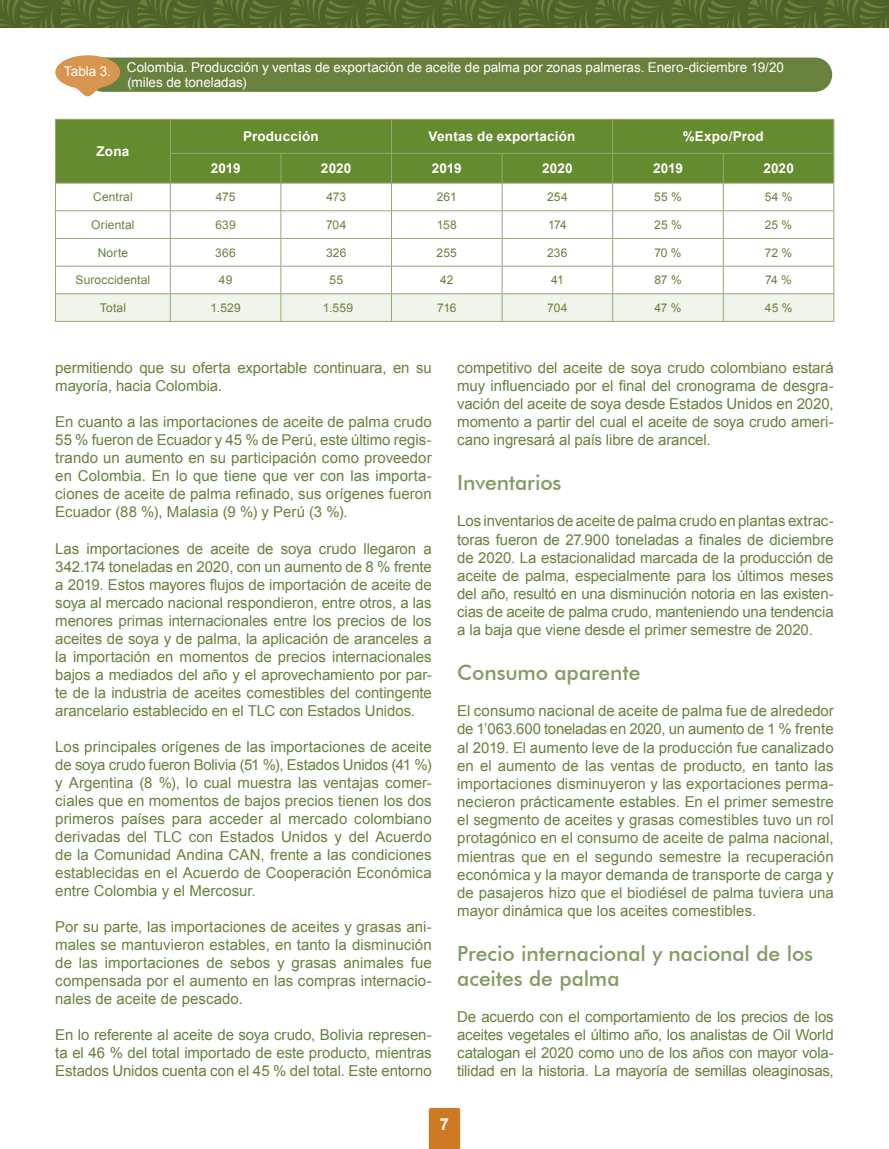
<style>
.page{position:relative;width:889px;height:1149px;background:#fff}
.page>*{position:absolute;margin:0;border:0;box-sizing:border-box;transform-origin:0 0}
.t1{font:500 21px/25.2px "Futura BT";letter-spacing:-.005em;color:#869a63}
.t2{font:700 16.5px "Arial";color:#fff}
.t3{font:15px/18px "Arial";letter-spacing:-.005em;color:#68813c;text-align:justify}
.t4{font:13.5px/15px "Arial";letter-spacing:-.005em;color:#fff}
.t5{font:700 13.5px "Arial";letter-spacing:.01em;color:#fff}
.t6{font:12px "Arial";letter-spacing:.01em;color:#68813c}
</style>
<div class="page">
<svg style="left:0;top:0;width:889px;height:27px;background:#54692d"></svg>
<div style="left:86px;top:57px;width:747px;height:36px;background:#68813c;border-radius:18px"></div>
<div style="left:85px;top:56px;width:748px;height:37px;border:2px solid #fff;border-radius:18px"></div>
<svg style="left:55px;top:55px;width:65px;height:41px"></svg>
<div style="left:56px;top:120px;width:777px;height:63px;background:#648c2e"></div>
<hr style="left:55px;top:119px;width:115px;height:1px;background:#96a776">
<hr style="left:55px;top:119px;width:1px;height:34px;background:#96a776">
<hr style="left:170px;top:119px;width:111px;height:1px;background:#96a776">
<hr style="left:170px;top:119px;width:1px;height:34px;background:#96a776">
<hr style="left:281px;top:119px;width:110px;height:1px;background:#96a776">
<hr style="left:391px;top:119px;width:111px;height:1px;background:#96a776">
<hr style="left:391px;top:119px;width:1px;height:34px;background:#96a776">
<hr style="left:502px;top:119px;width:110px;height:1px;background:#96a776">
<hr style="left:612px;top:119px;width:111px;height:1px;background:#96a776">
<hr style="left:612px;top:119px;width:1px;height:34px;background:#96a776">
<hr style="left:723px;top:119px;width:111px;height:1px;background:#96a776">
<hr style="left:833px;top:119px;width:1px;height:34px;background:#96a776">
<hr style="left:55px;top:153px;width:1px;height:30px;background:#96a776">
<hr style="left:170px;top:153px;width:111px;height:1px;background:#96a776">
<hr style="left:170px;top:153px;width:1px;height:30px;background:#96a776">
<hr style="left:281px;top:153px;width:110px;height:1px;background:#96a776">
<hr style="left:281px;top:153px;width:1px;height:30px;background:#96a776">
<hr style="left:391px;top:153px;width:111px;height:1px;background:#96a776">
<hr style="left:391px;top:153px;width:1px;height:30px;background:#96a776">
<hr style="left:502px;top:153px;width:110px;height:1px;background:#96a776">
<hr style="left:502px;top:153px;width:1px;height:30px;background:#96a776">
<hr style="left:612px;top:153px;width:111px;height:1px;background:#96a776">
<hr style="left:612px;top:153px;width:1px;height:30px;background:#96a776">
<hr style="left:723px;top:153px;width:111px;height:1px;background:#96a776">
<hr style="left:723px;top:153px;width:1px;height:30px;background:#96a776">
<hr style="left:833px;top:153px;width:1px;height:30px;background:#96a776">
<svg style="left:55px;top:183px;width:779px;height:138px"></svg>
<hr style="left:55px;top:321px;width:115px;height:1px;background:#96a776">
<hr style="left:170px;top:321px;width:111px;height:1px;background:#96a776">
<hr style="left:281px;top:321px;width:110px;height:1px;background:#96a776">
<hr style="left:391px;top:321px;width:111px;height:1px;background:#96a776">
<hr style="left:502px;top:321px;width:110px;height:1px;background:#96a776">
<hr style="left:612px;top:321px;width:111px;height:1px;background:#96a776">
<hr style="left:723px;top:321px;width:111px;height:1px;background:#96a776">
<svg style="left:429px;top:1107px;width:31px;height:41px"></svg>
<p class="t4" style="left:128px;top:60px;width:658px;text-indent:-64px">Tabla 3. Colombia. Producción y ventas de exportación de aceite de palma por zonas palmeras. Enero-diciembre 19/20 (miles de toneladas)</p>
<p class="t5" style="left:96px;top:142px;width:34px">Zona</p>
<p class="t5" style="left:243px;top:127px;width:77px">Producción</p>
<p class="t5" style="left:429px;top:127px;width:148px">Ventas de exportación</p>
<p class="t5" style="left:683px;top:127px;width:82px">%Expo/Prod</p>
<p class="t5" style="left:211px;top:159px;width:31px">2019</p>
<p class="t5" style="left:321px;top:159px;width:32px">2020</p>
<p class="t5" style="left:432px;top:159px;width:31px">2019</p>
<p class="t5" style="left:542px;top:159px;width:32px">2020</p>
<p class="t5" style="left:653px;top:159px;width:31px">2019</p>
<p class="t5" style="left:763px;top:159px;width:32px">2020</p>
<p class="t6" style="left:93px;top:189px;width:41px">Central</p>
<p class="t6" style="left:216px;top:189px;width:21px">475</p>
<p class="t6" style="left:326px;top:189px;width:21px">473</p>
<p class="t6" style="left:437px;top:189px;width:21px">261</p>
<p class="t6" style="left:547px;top:189px;width:22px">254</p>
<p class="t6" style="left:654px;top:189px;width:29px">55 %</p>
<p class="t6" style="left:764px;top:189px;width:29px">54 %</p>
<p class="t6" style="left:91px;top:217px;width:45px">Oriental</p>
<p class="t6" style="left:215px;top:217px;width:22px">639</p>
<p class="t6" style="left:326px;top:217px;width:22px">704</p>
<p class="t6" style="left:437px;top:217px;width:21px">158</p>
<p class="t6" style="left:548px;top:217px;width:20px">174</p>
<p class="t6" style="left:654px;top:217px;width:29px">25 %</p>
<p class="t6" style="left:765px;top:217px;width:29px">25 %</p>
<p class="t6" style="left:98px;top:244px;width:32px">Norte</p>
<p class="t6" style="left:215px;top:244px;width:22px">366</p>
<p class="t6" style="left:326px;top:244px;width:22px">326</p>
<p class="t6" style="left:436px;top:244px;width:22px">255</p>
<p class="t6" style="left:547px;top:244px;width:22px">236</p>
<p class="t6" style="left:654px;top:244px;width:29px">70 %</p>
<p class="t6" style="left:765px;top:244px;width:29px">72 %</p>
<p class="t6" style="left:76px;top:272px;width:76px">Suroccidental</p>
<p class="t6" style="left:219px;top:272px;width:15px">49</p>
<p class="t6" style="left:329px;top:272px;width:15px">55</p>
<p class="t6" style="left:440px;top:272px;width:15px">42</p>
<p class="t6" style="left:551px;top:272px;width:14px">41</p>
<p class="t6" style="left:654px;top:272px;width:29px">87 %</p>
<p class="t6" style="left:765px;top:272px;width:28px">74 %</p>
<p class="t6" style="left:100px;top:300px;width:28px">Total</p>
<p class="t6" style="left:210px;top:300px;width:32px">1.529</p>
<p class="t6" style="left:323px;top:300px;width:32px">1.559</p>
<p class="t6" style="left:437px;top:300px;width:21px">716</p>
<p class="t6" style="left:547px;top:300px;width:22px">704</p>
<p class="t6" style="left:654px;top:300px;width:29px">47 %</p>
<p class="t6" style="left:765px;top:300px;width:29px">45 %</p>
<p class="t3" style="left:55px;top:359px;width:378px">permitiendo que su oferta exportable continuara, en su mayoría, hacia Colombia.</p>
<p class="t3" style="left:55px;top:413px;width:378px">En cuanto a las importaciones de aceite de palma crudo 55 % fueron de Ecuador y 45 % de Perú, este último regis&shy;trando un aumento en su participación como proveedor en Colombia. En lo que tiene que ver con las importa&shy;ciones de aceite de palma refinado, sus orígenes fueron Ecuador (88 %), Malasia (9 %) y Perú (3 %).</p>
<p class="t3" style="left:55px;top:539px;width:378px">Las importaciones de aceite de soya crudo llegaron a 342.174 toneladas en 2020, con un aumento de 8 % frente a 2019. Estos mayores flujos de importación de aceite de soya al mercado nacional respondieron, entre otros, a las menores primas internacionales entre los precios de los aceites de soya y de palma, la aplicación de aranceles a la importación en momentos de precios internacionales bajos a mediados del año y el aprovechamiento por par&shy;te de la industria de aceites comestibles del contingente arancelario establecido en el TLC con Estados Unidos.</p>
<p class="t3" style="left:55px;top:737px;width:378px">Los principales orígenes de las importaciones de aceite de soya crudo fueron Bolivia (51 %), Estados Unidos (41 %) y Argentina (8 %), lo cual muestra las ventajas comer&shy;ciales que en momentos de bajos precios tienen los dos primeros países para acceder al mercado colombiano derivadas del TLC con Estados Unidos y del Acuerdo de la Comunidad Andina CAN, frente a las condiciones establecidas en el Acuerdo de Cooperación Económica entre Colombia y el Mercosur.</p>
<p class="t3" style="left:55px;top:917px;width:378px">Por su parte, las importaciones de aceites y grasas ani&shy;males se mantuvieron estables, en tanto la disminución de las importaciones de sebos y grasas animales fue compensada por el aumento en las compras internacio&shy;nales de aceite de pescado.</p>
<p class="t3" style="left:55px;top:1025px;width:378px">En lo referente al aceite de soya crudo, Bolivia represen&shy;ta el 46 % del total importado de este producto, mientras Estados Unidos cuenta con el 45 % del total. Este entorno</p>
<p class="t3" style="left:457px;top:359px;width:378px">competitivo del aceite de soya crudo colombiano estará muy influenciado por el final del cronograma de desgra&shy;vación del aceite de soya desde Estados Unidos en 2020, momento a partir del cual el aceite de soya crudo ameri&shy;cano ingresará al país libre de arancel.</p>
<h1 class="t1" style="left:457px;top:470px;width:106px">Inventarios</h1>
<p class="t3" style="left:457px;top:512px;width:378px">Los inventarios de aceite de palma crudo en plantas extrac&shy;toras fueron de 27.900 toneladas a finales de diciembre de 2020. La estacionalidad marcada de la producción de aceite de palma, especialmente para los últimos meses del año, resultó en una disminución notoria en las existen&shy;cias de aceite de palma crudo, manteniendo una tendencia a la baja que viene desde el primer semestre de 2020.</p>
<h1 class="t1" style="left:457px;top:659px;width:185px">Consumo aparente</h1>
<p class="t3" style="left:457px;top:701px;width:378px">El consumo nacional de aceite de palma fue de alrededor de 1’063.600 toneladas en 2020, un aumento de 1 % frente al 2019. El aumento leve de la producción fue canalizado en el aumento de las ventas de producto, en tanto las importaciones disminuyeron y las exportaciones perma&shy;necieron prácticamente estables. En el primer semestre el segmento de aceites y grasas comestibles tuvo un rol protagónico en el consumo de aceite de palma nacional, mientras que en el segundo semestre la recuperación económica y la mayor demanda de transporte de carga y de pasajeros hizo que el biodiésel de palma tuviera una mayor dinámica que los aceites comestibles.</p>
<h1 class="t1" style="left:457px;top:940px;width:357px">Precio internacional y nacional de los aceites de palma</h1>
<p class="t3" style="left:457px;top:1007px;width:378px">De acuerdo con el comportamiento de los precios de los aceites vegetales el último año, los analistas de Oil World catalogan el 2020 como uno de los años con mayor vola&shy;tilidad en la historia. La mayoría de semillas oleaginosas,</p>
<p class="t2" style="left:440px;top:1113px;width:11px">7</p>
</div>
